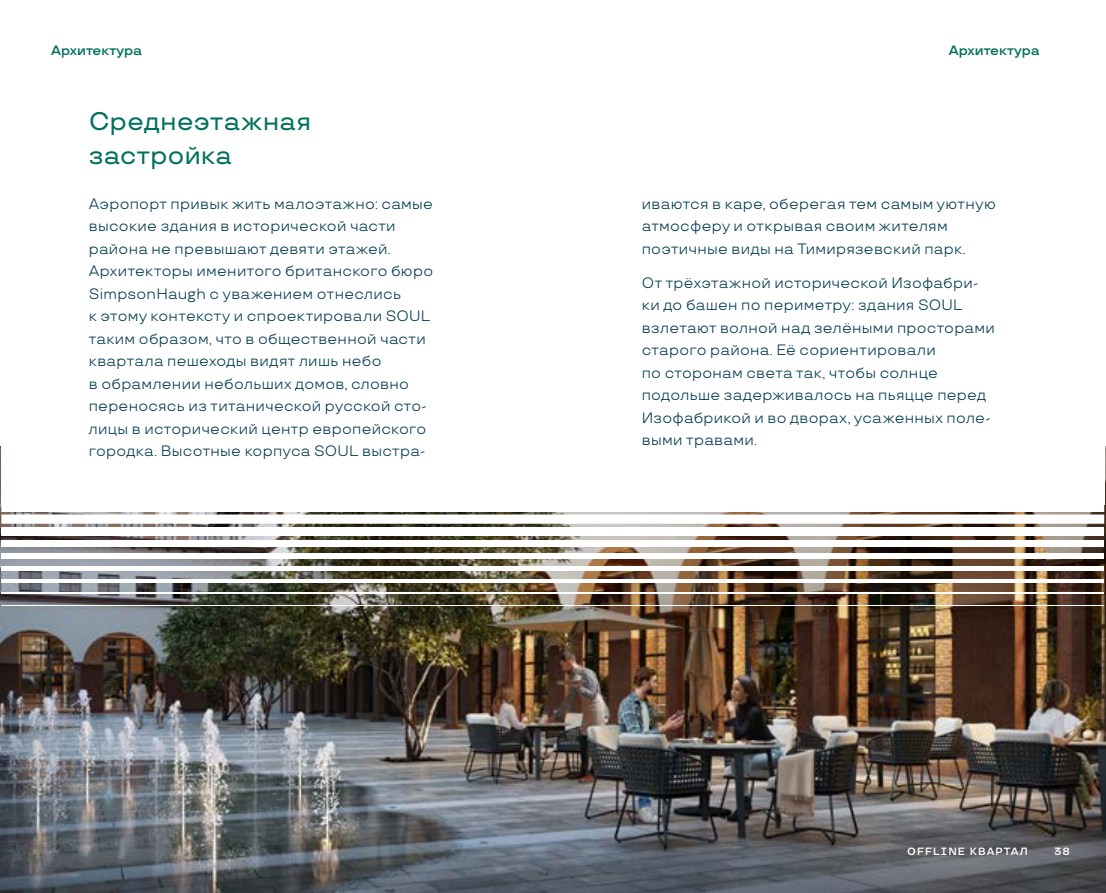
<style>
.page{position:relative;width:1106px;height:893px;background:#fff}
.page>*{position:absolute;margin:0;border:0;box-sizing:border-box;transform-origin:0 0}
.t1{font:500 25.5px/33.8px "TT Travels";letter-spacing:.015em;color:#00705e}
.t2{font:15px/22.5px "TT Travels";letter-spacing:.015em;color:#003a50}
.t3{font:600 13.5px "TT Travels";color:#00705e}
.t4{font:600 10.5px "TT Travels";letter-spacing:.1em;color:#fff}
</style>
<div class="page">
<img style="left:0;top:446px;width:1106px;height:447px">
<div style="left:1px;top:501px;width:1103px;height:11px;background:#fff"></div>
<div style="left:1px;top:514px;width:1103px;height:10px;background:#fff"></div>
<div style="left:1px;top:527px;width:1103px;height:8px;background:#fff"></div>
<div style="left:1px;top:540px;width:1103px;height:7px;background:#fff"></div>
<div style="left:1px;top:553px;width:1103px;height:6px;background:#fff"></div>
<div style="left:1px;top:566px;width:1103px;height:5px;background:#fff"></div>
<hr style="left:1px;top:579px;width:1103px;height:3px;background:#fff">
<hr style="left:1px;top:592px;width:1103px;height:2px;background:#fff">
<hr style="left:1px;top:605px;width:1103px;height:1px;background:#fff">
<div style="left:1px;top:376px;width:1104px;height:129px;background:#fff"></div>
<p class="t3" style="left:51px;top:42px;width:92px">Архитектура</p>
<p class="t3" style="left:948px;top:42px;width:92px">Архитектура</p>
<h1 class="t1" style="left:89px;top:105px;width:224px">Среднеэтажная застройка</h1>
<p class="t2" style="left:89px;top:192px;width:346px">Аэропорт привык жить малоэтажно: самые высокие здания в исторической части района не превышают девяти этажей.<br>Архитекторы именитого британского бюро SimpsonHaugh с уважением отнеслись<br>к этому контексту и спроектировали SOUL таким образом, что в общественной части квартала пешеходы видят лишь небо<br>в обрамлении небольших домов, словно переносясь из титанической русской сто&shy;лицы в исторический центр европейского городка. Высотные корпуса SOUL выстра-</p>
<p class="t2" style="left:642px;top:192px;width:355px">иваются в каре, оберегая тем самым уютную атмосферу и открывая своим жителям поэтичные виды на Тимирязевский парк.</p>
<p class="t2" style="left:642px;top:271px;width:355px">От трёхэтажной исторической Изофабри&shy;ки до башен по периметру: здания SOUL взлетают волной над зелёными просторами старого района. Её сориентировали<br>по сторонам света так, чтобы солнце подольше задерживалось на пьяцце перед Изофабрикой и во дворах, усаженных поле&shy;выми травами.</p>
<p class="t4" style="left:907px;top:845px;width:122px">OFFLINE КВАРТАЛ</p>
<p class="t4" style="left:1054px;top:845px;width:17px">38</p>
</div>
